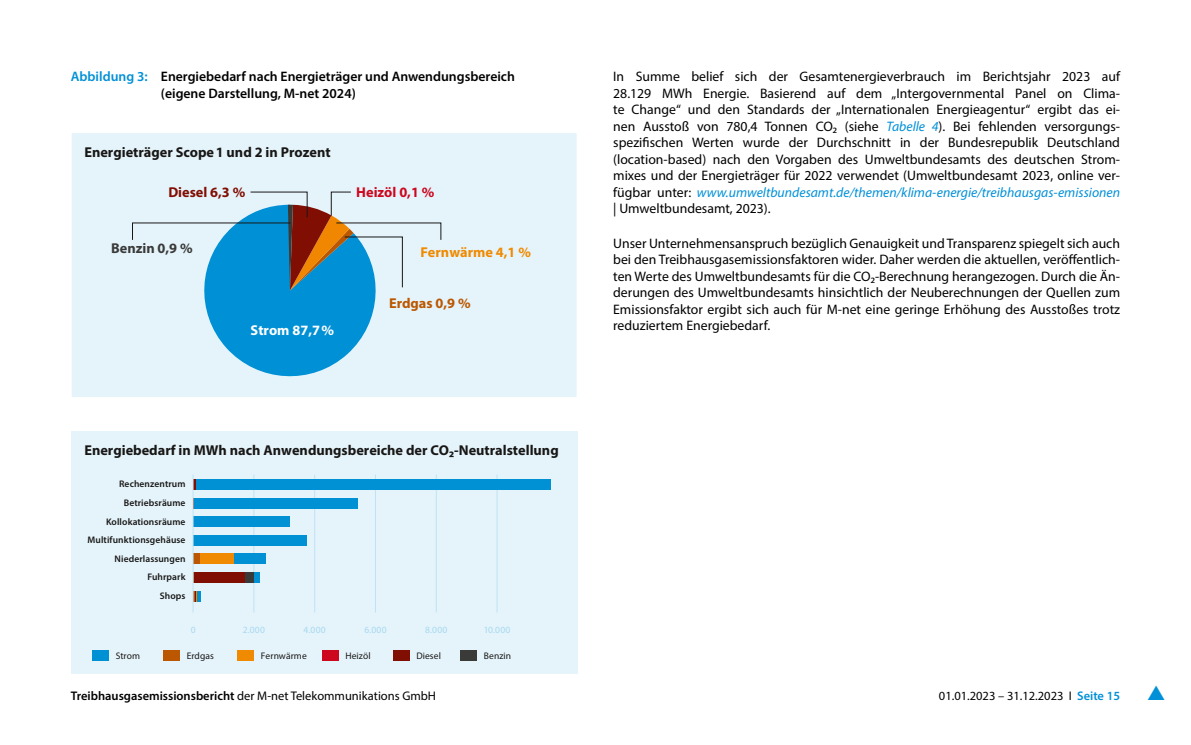
<style>
.page{position:relative;width:1191px;height:745px;background:#fff}
.page>*{position:absolute;margin:0;border:0;box-sizing:border-box;transform-origin:0 0}
.t1{font:700 14.25px "Myriad Pro";color:#181716}
.t2{font:700 14.25px "Myriad Pro";color:#f08a00}
.t3{font:700 14.25px "Myriad Pro";color:#fff}
.t4{font:700 14.25px "Myriad Pro";color:#bb5700}
.t5{font:700 14.25px "Myriad Pro";color:#810e02}
.t6{font:700 14.25px "Myriad Pro";color:#cc071e}
.t7{font:700 14.25px "Myriad Pro";color:#3a3a39}
.t8{font:13.75px/16.5px "Myriad Pro";color:#000;text-align:justify}
.t9{font:600 13.75px/16.5px "Myriad Pro";color:#000}
.t10{font:12.5px "Myriad Pro";color:#000}
.t11{font:600 9.5px/18.6px "Myriad Pro";letter-spacing:.01em;color:#181716;text-align:right}
.t12{font:9.5px "Myriad Pro";letter-spacing:.01em;color:#181716}
.t13{font:9.5px "Myriad Pro";letter-spacing:.025em;color:#a6d8f0}
.s1{color:#0090d7}
.s2{font-style:italic;color:#0090d7}
.s3{font-weight:600}
.s4{font-weight:600;color:#0090d7}
</style>
<div class="page">
<div style="left:71px;top:431px;width:507px;height:242px;background:#e5f4fb"></div>
<div style="left:71px;top:132px;width:506px;height:265px;background:#e5f4fb"></div>
<div style="left:71px;top:132px;width:506px;height:265px;border:1px solid #fff"></div>
<svg style="left:132px;top:192px;width:309px;height:184px"></svg>
<hr style="left:254px;top:474px;width:1px;height:138px;background:#bfe3f4">
<hr style="left:314px;top:474px;width:1px;height:138px;background:#bfe3f4">
<hr style="left:375px;top:474px;width:1px;height:138px;background:#bfe3f4">
<hr style="left:436px;top:474px;width:1px;height:138px;background:#bfe3f4">
<hr style="left:497px;top:474px;width:1px;height:138px;background:#bfe3f4">
<div style="left:193px;top:479px;width:357px;height:10px;background:#0090d4"></div>
<div style="left:193px;top:497px;width:165px;height:11px;background:#0090d4"></div>
<div style="left:193px;top:516px;width:97px;height:10px;background:#0090d4"></div>
<div style="left:193px;top:535px;width:114px;height:10px;background:#0090d4"></div>
<div style="left:193px;top:553px;width:72px;height:10px;background:#0090d4"></div>
<div style="left:193px;top:553px;width:40px;height:10px;background:#f08a00"></div>
<div style="left:193px;top:553px;width:6px;height:10px;background:#bb5700"></div>
<div style="left:193px;top:572px;width:61px;height:10px;background:#3a3a39"></div>
<div style="left:254px;top:572px;width:6px;height:10px;background:#0090d4"></div>
<div style="left:193px;top:572px;width:52px;height:10px;background:#810e02"></div>
<svg style="left:193px;top:590px;width:7px;height:10px"></svg>
<svg style="left:195px;top:590px;width:2px;height:10px"></svg>
<div style="left:92px;top:650px;width:17px;height:10px;background:#0090d4"></div>
<div style="left:163px;top:650px;width:17px;height:10px;background:#bb5700"></div>
<div style="left:237px;top:650px;width:17px;height:10px;background:#f08a00"></div>
<div style="left:322px;top:650px;width:17px;height:10px;background:#cc071e"></div>
<div style="left:393px;top:650px;width:16px;height:10px;background:#810e02"></div>
<div style="left:460px;top:650px;width:17px;height:10px;background:#3a3a39"></div>
<hr style="left:193px;top:474px;width:1px;height:138px;background:#bfe3f4">
<p class="t9" style="left:161px;top:68px;width:355px;text-indent:-90px"><span class="s1">Abbildung 3:</span> Energiebedarf nach Energieträger und Anwendungsbereich (eigene Darstellung, M-net 2024)</p>
<p class="t8" style="left:613px;top:68px;width:508px">In Summe belief sich der Gesamtenergieverbrauch im Berichtsjahr 2023 auf 28.129 MWh Energie. Basierend auf dem „Intergovernmental Panel on Clima&shy;te Change“ und den Standards der „Internationalen Energieagentur“ ergibt das ei&shy;nen Ausstoß von 780,4 Tonnen CO₂ (siehe <span class="s2">Tabelle 4</span>). Bei fehlenden versorgungs&shy;spezifischen Werten wurde der Durchschnitt in der Bundesrepublik Deutschland (location-based) nach den Vorgaben des Umweltbundesamts des deutschen Strom&shy;mixes und der Energieträger für 2022 verwendet (Umweltbundesamt 2023, online ver&shy;fügbar unter: <span class="s2">www.umweltbundesamt.de/themen/klima-energie/treibhausgas-emissionen </span>| Umweltbundesamt, 2023).</p>
<p class="t8" style="left:613px;top:234px;width:508px">Unser Unternehmensanspruch bezüglich Genauigkeit und Transparenz spiegelt sich auch bei den Treibhausgasemissionsfaktoren wider. Daher werden die aktuellen, veröffentlich&shy;ten Werte des Umweltbundesamts für die CO₂-Berechnung herangezogen. Durch die Än&shy;derungen des Umweltbundesamts hinsichtlich der Neuberechnungen der Quellen zum Emissionsfaktor ergibt sich auch für M-net eine geringe Erhöhung des Ausstoßes trotz reduziertem Energiebedarf.</p>
<p class="t1" style="left:84px;top:142px;width:248px">Energieträger Scope1 und 2 in Prozent</p>
<p class="t5" style="left:168px;top:183px;width:79px">Diesel 6,3 %</p>
<p class="t6" style="left:356px;top:183px;width:80px">Heizöl 0,1 %</p>
<p class="t7" style="left:111px;top:238px;width:83px">Benzin 0,9 %</p>
<p class="t2" style="left:420px;top:242px;width:112px">Fernwärme 4,1 %</p>
<p class="t4" style="left:389px;top:294px;width:83px">Erdgas 0,9 %</p>
<p class="t3" style="left:251px;top:320px;width:85px">Strom 87,7%</p>
<p class="t1" style="left:84px;top:441px;width:476px">Energiebedarf in MWh nach Anwendungsbereiche der CO2-Neutralstellung</p>
<p class="t11" style="left:88px;top:474px;width:99px">Rechenzentrum<br>Betriebsräume<br>Kollokationsräume<br>Multifunktionsgehäuse<br>Niederlassungen<br>Fuhrpark<br>Shops</p>
<p class="t13" style="left:191px;top:623px;width:6px">0</p>
<p class="t13" style="left:243px;top:623px;width:24px">2.000</p>
<p class="t13" style="left:303px;top:623px;width:24px">4.000</p>
<p class="t13" style="left:364px;top:623px;width:24px">6.000</p>
<p class="t13" style="left:425px;top:623px;width:24px">8.000</p>
<p class="t13" style="left:484px;top:623px;width:28px">10.000</p>
<p class="t12" style="left:116px;top:649px;width:26px">Strom</p>
<p class="t12" style="left:187px;top:649px;width:29px">Erdgas</p>
<p class="t12" style="left:261px;top:649px;width:47px">Fernwärme</p>
<p class="t12" style="left:345px;top:649px;width:27px">Heizöl</p>
<p class="t12" style="left:416px;top:649px;width:26px">Diesel</p>
<p class="t12" style="left:484px;top:649px;width:29px">Benzin</p>
<p class="t10" style="left:71px;top:687px;width:367px"><span class="s3">Treibhausgasemissionsbericht</span> der M-net Telekommunikations GmbH</p>
<p class="t10" style="left:939px;top:687px;width:183px">01.01.2023 – 31.12.2023 I <span class="s4">Seite 15</span></p>
</div>
